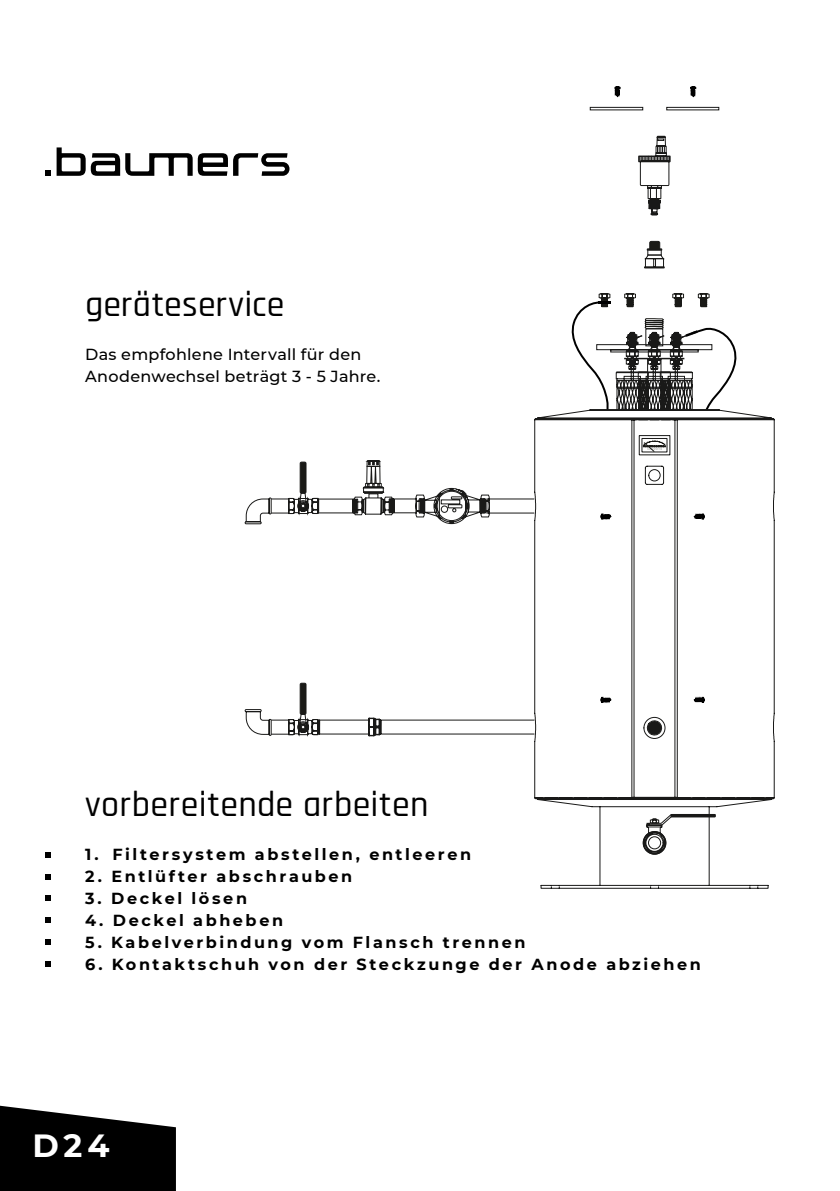
<style>
.page{position:relative;width:840px;height:1191px;background:#fff}
.page>*{position:absolute;margin:0;border:0;box-sizing:border-box;transform-origin:0 0}
.t1{font:500 36px "Rajdhani";letter-spacing:.005em;color:#000}
.t2{font:700 32px "Montserrat";color:#fff}
.t3{font:700 16px "Montserrat";letter-spacing:.16em;color:#000}
.t4{font:500 16px/22px "Montserrat";letter-spacing:.015em;color:#000}
</style>
<div class="page">
<svg style="left:0;top:1105px;width:176px;height:86px"></svg>
<svg style="left:57px;top:147px;width:135px;height:29px"></svg>
<svg style="left:198px;top:153px;width:91px;height:23px"></svg>
<svg style="left:45px;top:170px;width:6px;height:6px"></svg>
<svg style="left:45px;top:874px;width:6px;height:5px"></svg>
<svg style="left:45px;top:895px;width:6px;height:6px"></svg>
<svg style="left:45px;top:917px;width:6px;height:6px"></svg>
<svg style="left:45px;top:939px;width:6px;height:6px"></svg>
<svg style="left:45px;top:961px;width:6px;height:6px"></svg>
<svg style="left:45px;top:852px;width:6px;height:5px"></svg>
<svg style="left:244px;top:460px;width:289px;height:277px"></svg>
<svg style="left:589px;top:106px;width:130px;height:5px"></svg>
<svg style="left:614px;top:86px;width:81px;height:11px"></svg>
<svg style="left:533px;top:412px;width:241px;height:477px"></svg>
<svg style="left:569px;top:135px;width:169px;height:610px"></svg>
<h1 class="t1" style="left:85px;top:283px;width:201px">geräteservice</h1>
<p class="t4" style="left:85px;top:342px;width:296px">Das empfohlene Intervall für den<br>Anodenwechsel beträgt 3 - 5 Jahre.</p>
<h1 class="t1" style="left:85px;top:783px;width:345px">vorbereitende arbeiten</h1>
<p class="t3" style="left:85px;top:843px;width:387px">1. Filtersystem abstellen, entleeren</p>
<p class="t3" style="left:85px;top:865px;width:268px">2. Entlüfter abschrauben</p>
<p class="t3" style="left:85px;top:887px;width:163px">3. Deckel lösen</p>
<p class="t3" style="left:85px;top:909px;width:199px">4. Deckel abheben</p>
<p class="t3" style="left:85px;top:931px;width:441px">5. Kabelverbindung vom Flansch trennen</p>
<p class="t3" style="left:85px;top:953px;width:617px">6. Kontaktschuh von der Steckzunge der Anode abziehen</p>
<h2 class="t2" style="left:33px;top:1122px;width:78px">D24</h2>
</div>
